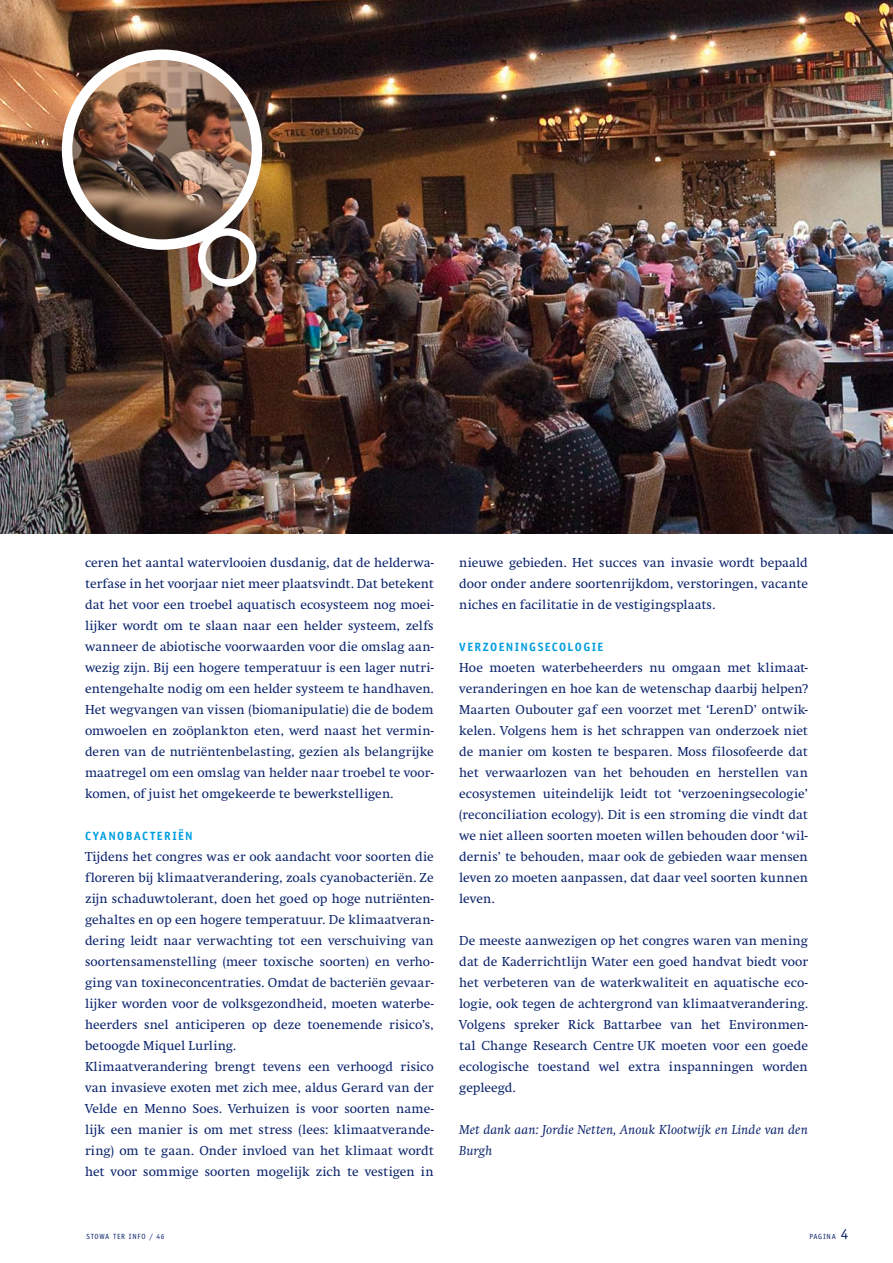
<style>
.page{position:relative;width:893px;height:1263px;background:#fff}
.page>*{position:absolute;margin:0;border:0;box-sizing:border-box;transform-origin:0 0}
.t1{font:13.5px/21px "Swift";color:#0a236b;text-align:justify}
.t2{font:italic 13.5px/21px "Swift";letter-spacing:.01em;color:#0a236b}
.t3{font:700 12px "Officina Sans";letter-spacing:.115em;color:#009ee0}
.t4{font:7.5px "Officina Sans";letter-spacing:.1em;color:#0a236b}
.s1{font-size:15px}
</style>
<div class="page">
<img style="left:0;top:0;width:893px;height:533px">
<div style="left:198px;top:228px;width:58px;height:59px;border:8px solid #fff;border-radius:50%"></div>
<img style="left:67px;top:55px;width:190px;height:190px;border-radius:50%">
<div style="left:62px;top:50px;width:200px;height:200px;border:10px solid #fff;border-radius:50%"></div>
<p class="t1" style="left:85px;top:552px;width:350px">ceren het aantal watervlooien dusdanig, dat de helderwa&shy;terfase in het voorjaar niet meer plaatsvindt. Dat betekent dat het voor een troebel aquatisch ecosysteem nog moei&shy;lijker wordt om te slaan naar een helder systeem, zelfs wanneer de abiotische voorwaarden voor die omslag aan&shy;wezig zijn. Bij een hogere temperatuur is een lager nutri&shy;ëntengehalte nodig om een helder systeem te handhaven.<br>Het wegvangen van vissen (biomanipulatie) die de bodem omwoelen en zoöplankton eten, werd naast het vermin&shy;deren van de nutriëntenbelasting, gezien als belangrijke maatregel om een omslag van helder naar troebel te voor&shy;komen, of juist het omgekeerde te bewerkstelligen.</p>
<p class="t3" style="left:85px;top:828px;width:109px">CYANOBACTERIËN</p>
<p class="t1" style="left:85px;top:846px;width:350px;text-align:left">Tijdens het congres was er ook aandacht voor soorten die floreren bij klimaatverandering, zoals cyanobacteriën. Ze zijn schaduwtolerant, doen het goed op hoge nutriënten&shy;gehaltes en op een hogere temperatuur. De klimaatveran&shy;dering leidt naar verwachting tot een verschuiving van soortensamenstelling (meer toxische soorten) en verho&shy;ging van toxineconcentraties. Omdat de bacteriën gevaar&shy;lijker worden voor de volksgezondheid, moeten waterbe&shy;heerders snel anticiperen op deze toenemende risico’s, betoogde Miquel Lurling.<br>Klimaatverandering brengt tevens een verhoogd risico van invasieve exoten met zich mee, aldus Gerard van der Velde en Menno Soes. Verhuizen is voor soorten name&shy;lijk een manier is om met stress (lees: klimaatverande&shy;ring) om te gaan. Onder invloed van het klimaat wordt het voor sommige soorten mogelijk zich te vestigen in</p>
<p class="t1" style="left:459px;top:552px;width:350px">nieuwe gebieden. Het succes van invasie wordt bepaald door onder andere soortenrijkdom, verstoringen, vacante niches en facilitatie in de vestigingsplaats.</p>
<p class="t3" style="left:459px;top:639px;width:146px">VERZOENINGSECOLOGIE</p>
<p class="t1" style="left:459px;top:657px;width:350px">Hoe moeten waterbeheerders nu omgaan met klimaat&shy;veranderingen en hoe kan de wetenschap daarbij helpen?<br>Maarten Oubouter gaf een voorzet met ‘LerenD’ ontwik&shy;kelen. Volgens hem is het schrappen van onderzoek niet de manier om kosten te besparen. Moss filosofeerde dat het verwaarlozen van het behouden en herstellen van ecosystemen uiteindelijk leidt tot ‘verzoeningsecologie’ (reconciliation ecology). Dit is een stroming die vindt dat we niet alleen soorten moeten willen behouden door ‘wil&shy;dernis’ te behouden, maar ook de gebieden waar mensen leven zo moeten aanpassen, dat daar veel soorten kunnen leven.</p>
<p class="t1" style="left:459px;top:930px;width:350px">De meeste aanwezigen op het congres waren van mening dat de Kaderrichtlijn Water een goed handvat biedt voor het verbeteren van de waterkwaliteit en aquatische eco&shy;logie, ook tegen de achtergrond van klimaatverandering.<br>Volgens spreker Rick Battarbee van het Environmen&shy;tal Change Research Centre UK moeten voor een goede ecologische toestand wel extra inspanningen worden gepleegd.</p>
<p class="t2" style="left:459px;top:1119px;width:350px">Met dank aan: Jordie Netten, Anouk Klootwijk en Linde van den<br>Burgh</p>
<p class="t4" style="left:87px;top:1232px;width:80px">STOWA TER IN FO / 46</p>
<p class="t4" style="left:809px;top:1232px;width:40px">PAGINA <span class="s1">4</span></p>
</div>
